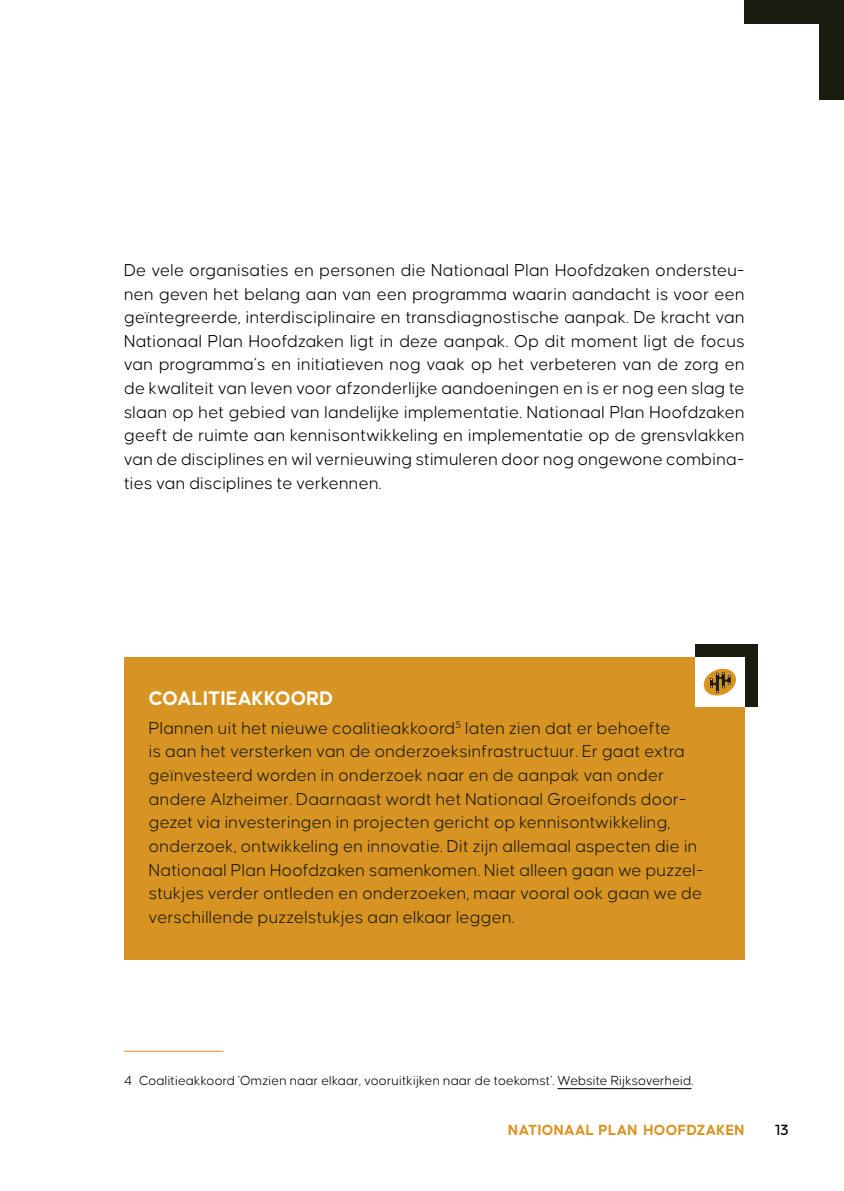
<style>
.page{position:relative;width:844px;height:1191px;background:#fff}
.page>*{position:absolute;margin:0;border:0;box-sizing:border-box;transform-origin:0 0}
.t1{font:700 21px "Causten Round";letter-spacing:.01em;color:#fff}
.t2{font:300 18.38px/23.6px "Causten Round";letter-spacing:.01em;color:#000;text-align:justify}
.t3{font:300 18.38px/23.6px "Causten Round";letter-spacing:.01em;color:#1a1a0f}
.t4{font:700 15.75px "Causten Round";letter-spacing:.02em;color:#d89422}
.t5{font:500 15.75px "Causten Round";color:#000}
.t6{font:300 14px "Causten Round";letter-spacing:.01em;color:#000}
</style>
<div class="page">
<div style="left:744px;top:0;width:99px;height:99px;background:#1a1a0f"></div>
<div style="left:25px;top:25px;width:794px;height:1141px;background:#fff"></div>
<div style="left:124px;top:657px;width:620px;height:303px;background:#d89422"></div>
<div style="left:694px;top:645px;width:62px;height:62px;background:#1a1a0f"></div>
<div style="left:694px;top:657px;width:50px;height:50px;background:#fff"></div>
<svg style="left:703px;top:668px;width:33px;height:28px"></svg>
<hr style="left:124px;top:1050px;width:99px;height:1px;background:#d89422">
<hr style="left:557px;top:1088px;width:134px;height:1px;background:#000">
<p class="t2" style="left:124px;top:258px;width:622px">De vele organisaties en personen die Nationaal Plan Hoofdzaken ondersteu&shy;nen geven het belang aan van een programma waarin aandacht is voor een geïntegreerde, interdisciplinaire en transdiagnostische aanpak. De kracht van Nationaal Plan Hoofdzaken ligt in deze aanpak. Op dit moment ligt de focus van programma’s en initiatieven nog vaak op het verbeteren van de zorg en de kwaliteit van leven voor afzonderlijke aandoeningen en is er nog een slag te slaan op het gebied van landelijke implementatie. Nationaal Plan Hoofdzaken geeft de ruimte aan kennisontwikkeling en implementatie op de grensvlakken van de disciplines en wil vernieuwing stimuleren door nog ongewone combina&shy;ties van disciplines te verkennen.</p>
<p class="t1" style="left:149px;top:686px;width:186px">COALITIEAKKOORD</p>
<p class="t3" style="left:149px;top:716px;width:556px">Plannen uit het nieuwe coalitieakkoord<sup>5</sup> laten zien dat er behoefte<br>is aan het versterken van de onderzoeksinfrastructuur. Er gaat extra geïnvesteerd worden in onderzoek naar en de aanpak van onder andere Alzheimer. Daarnaast wordt het Nationaal Groeifonds door&shy;gezet via investeringen in projecten gericht op kennisontwikkeling, onderzoek, ontwikkeling en innovatie. Dit zijn allemaal aspecten die in Nationaal Plan Hoofdzaken samenkomen. Niet alleen gaan we puzzel&shy;stukjes verder ontleden en onderzoeken, maar vooral ook gaan we de verschillende puzzelstukjes aan elkaar leggen.</p>
<p class="t6" style="left:124px;top:1073px;width:570px">4 Coalitieakkoord 'Omzien naar elkaar, vooruitkijken naar de toekomst'. Website Rijksoverheid.</p>
<p class="t4" style="left:508px;top:1121px;width:238px">NATIONAAL PLAN HOOFDZAKEN</p>
<p class="t5" style="left:774px;top:1121px;width:15px">13</p>
</div>
